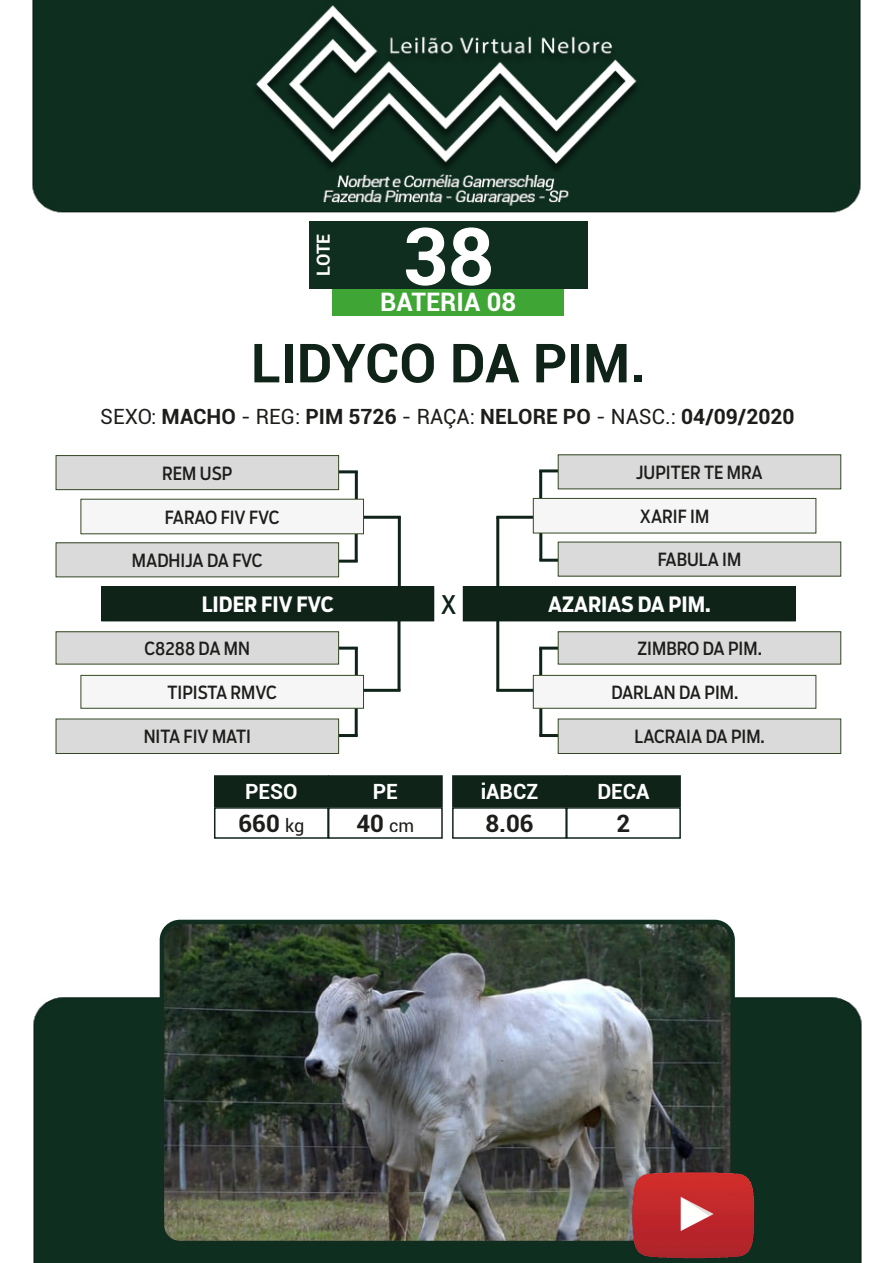
<style>
.page{position:relative;width:893px;height:1263px;background:#fff}
.page>*{position:absolute;margin:0;border:0;box-sizing:border-box;transform-origin:0 0}
.t1{font:700 79.5px "Roboto";color:#fff}
.t2{font:700 54px "Roboto";color:#0f2319}
.t3{font:700 25.5px "Roboto";color:#fff}
.t4{font:25.5px "Boomer Cond";color:#0f2319}
.t5{font:700 24px "Roboto";color:#1d1d1b}
.t6{font:700 21px "Roboto";color:#1d1d1b}
.t7{font:700 21px "Boomer Cond";color:#fff}
.t8{font:700 21px "Roboto";color:#fff}
.t9{font:18px "Boomer Cond";color:#1d1d1b}
.t10{font:700 18px "Roboto";color:#fff}
.s1{font-weight:400}
.s2{font-weight:400;font-size:18px}
</style>
<div class="page">
<img style="left:32px;top:0;width:830px;height:1263px">
<hr style="left:496px;top:517px;width:3px;height:70px;background:#0f2319">
<hr style="left:496px;top:516px;width:37px;height:3px;background:#0f2319">
<hr style="left:398px;top:517px;width:3px;height:70px;background:#0f2319">
<hr style="left:364px;top:516px;width:37px;height:3px;background:#0f2319">
<hr style="left:355px;top:648px;width:3px;height:27px;background:#0f2319">
<hr style="left:339px;top:647px;width:19px;height:3px;background:#0f2319">
<hr style="left:355px;top:708px;width:3px;height:28px;background:#0f2319">
<hr style="left:338px;top:734px;width:20px;height:3px;background:#0f2319">
<hr style="left:539px;top:648px;width:3px;height:27px;background:#0f2319">
<hr style="left:539px;top:647px;width:19px;height:3px;background:#0f2319">
<hr style="left:539px;top:708px;width:3px;height:28px;background:#0f2319">
<hr style="left:539px;top:734px;width:20px;height:3px;background:#0f2319">
<hr style="left:539px;top:471px;width:3px;height:27px;background:#0f2319">
<hr style="left:539px;top:469px;width:19px;height:3px;background:#0f2319">
<hr style="left:539px;top:533px;width:3px;height:27px;background:#0f2319">
<hr style="left:539px;top:559px;width:20px;height:3px;background:#0f2319">
<hr style="left:355px;top:534px;width:3px;height:27px;background:#0f2319">
<hr style="left:338px;top:560px;width:20px;height:3px;background:#0f2319">
<hr style="left:355px;top:472px;width:3px;height:27px;background:#0f2319">
<hr style="left:339px;top:470px;width:19px;height:3px;background:#0f2319">
<hr style="left:512px;top:567px;width:283px;height:1px;background:#fff">
<div style="left:558px;top:542px;width:283px;height:34px;background:#dadada"></div>
<div style="left:56px;top:543px;width:283px;height:34px;background:#dadada"></div>
<div style="left:56px;top:542px;width:283px;height:35px;border:1px solid #334823"></div>
<div style="left:56px;top:719px;width:283px;height:34px;background:#dadada"></div>
<div style="left:56px;top:719px;width:283px;height:35px;border:1px solid #334823"></div>
<div style="left:558px;top:719px;width:283px;height:34px;background:#dadada"></div>
<div style="left:558px;top:719px;width:283px;height:35px;border:1px solid #334823"></div>
<div style="left:533px;top:498px;width:283px;height:35px;background:#f6f6f6"></div>
<div style="left:533px;top:498px;width:283px;height:35px;border:1px solid #334823"></div>
<div style="left:81px;top:499px;width:282px;height:35px;background:#f6f6f6"></div>
<div style="left:81px;top:675px;width:282px;height:33px;background:#f6f6f6"></div>
<div style="left:81px;top:675px;width:283px;height:34px;border:1px solid #334823"></div>
<div style="left:533px;top:675px;width:283px;height:33px;background:#f6f6f6"></div>
<div style="left:533px;top:675px;width:283px;height:34px;border:1px solid #334823"></div>
<div style="left:558px;top:455px;width:283px;height:34px;background:#dadada"></div>
<div style="left:558px;top:454px;width:283px;height:35px;border:1px solid #334823"></div>
<div style="left:56px;top:456px;width:283px;height:34px;background:#dadada"></div>
<div style="left:56px;top:455px;width:283px;height:35px;border:1px solid #334823"></div>
<div style="left:56px;top:632px;width:283px;height:32px;background:#dadada"></div>
<div style="left:56px;top:631px;width:283px;height:33px;border:1px solid #334823"></div>
<div style="left:558px;top:632px;width:283px;height:32px;background:#dadada"></div>
<div style="left:558px;top:631px;width:283px;height:33px;border:1px solid #334823"></div>
<div style="left:434px;top:587px;width:28px;height:34px;background:#fff"></div>
<div style="left:102px;top:587px;width:332px;height:34px;background:#0f2319"></div>
<div style="left:101px;top:586px;width:333px;height:35px;border:1px solid #0e2318"></div>
<div style="left:463px;top:587px;width:332px;height:34px;background:#0f2319"></div>
<div style="left:463px;top:586px;width:333px;height:35px;border:1px solid #0e2318"></div>
<hr style="left:397px;top:620px;width:3px;height:70px;background:#0f2319">
<hr style="left:363px;top:689px;width:37px;height:3px;background:#0f2319">
<hr style="left:496px;top:620px;width:3px;height:70px;background:#0f2319">
<hr style="left:496px;top:689px;width:37px;height:3px;background:#0f2319">
<div style="left:332px;top:287px;width:232px;height:29px;background:#3fa535"></div>
<div style="left:309px;top:221px;width:278px;height:68px;background:#0f2e1f"></div>
<img style="left:162px;top:922px;width:571px;height:321px">
<div style="left:160px;top:920px;width:575px;height:325px;border:4px solid #112d1f;border-radius:18px"></div>
<img style="left:631px;top:1170px;width:126px;height:90px">
<div style="left:215px;top:776px;width:113px;height:30px;background:#0f2319"></div>
<div style="left:214px;top:775px;width:115px;height:32px;border:2px solid #10231a"></div>
<div style="left:214px;top:807px;width:115px;height:32px;border:2px solid #10231a"></div>
<div style="left:329px;top:776px;width:113px;height:30px;background:#0f2319"></div>
<div style="left:328px;top:775px;width:115px;height:32px;border:2px solid #10231a"></div>
<div style="left:328px;top:807px;width:115px;height:32px;border:2px solid #10231a"></div>
<div style="left:453px;top:776px;width:113px;height:30px;background:#0f2319"></div>
<div style="left:452px;top:775px;width:115px;height:32px;border:2px solid #10231a"></div>
<div style="left:452px;top:807px;width:115px;height:32px;border:2px solid #10231a"></div>
<div style="left:567px;top:776px;width:113px;height:30px;background:#0f2319"></div>
<div style="left:566px;top:775px;width:115px;height:32px;border:2px solid #10231a"></div>
<div style="left:566px;top:807px;width:115px;height:32px;border:2px solid #10231a"></div>
<p class="t10" style="left:311px;top:276px;width:44px;rotate:-90deg">LOTE</p>
<p class="t1" style="left:402px;top:200px;width:93px">38</p>
<p class="t3" style="left:380px;top:284px;width:137px">BATERIA 08</p>
<p class="t2" style="left:251px;top:325px;width:396px">LIDYCO DA PIM.</p>
<p class="t6" style="left:100px;top:402px;width:696px"><span class="s1">SEXO:</span> MACHO <span class="s1">- REG:</span> PIM 5726 <span class="s1">- RAÇA:</span> NELORE PO <span class="s1">- NASC.:</span> 04/09/2020</p>
<p class="t9" style="left:162px;top:463px;width:72px">REM USP</p>
<p class="t9" style="left:636px;top:462px;width:128px">JUPITER TE MRA</p>
<p class="t9" style="left:165px;top:506px;width:116px">FARAO FIV FVC</p>
<p class="t9" style="left:640px;top:506px;width:71px">XARIF IM</p>
<p class="t9" style="left:132px;top:550px;width:132px">MADHIJA DA FVC</p>
<p class="t9" style="left:658px;top:549px;width:85px">FABULA IM</p>
<p class="t7" style="left:202px;top:592px;width:133px">LIDER FIV FVC</p>
<p class="t4" style="left:441px;top:590px;width:17px">X</p>
<p class="t7" style="left:548px;top:592px;width:164px">AZARIAS DA PIM.</p>
<p class="t9" style="left:145px;top:638px;width:107px">C8288 DA MN</p>
<p class="t9" style="left:637px;top:638px;width:126px">ZIMBRO DA PIM.</p>
<p class="t9" style="left:168px;top:682px;width:111px">TIPISTA RMVC</p>
<p class="t9" style="left:611px;top:682px;width:128px">DARLAN DA PIM.</p>
<p class="t9" style="left:144px;top:726px;width:109px">NITA FIV MATI</p>
<p class="t9" style="left:635px;top:726px;width:132px">LACRAIA DA PIM.</p>
<p class="t8" style="left:245px;top:777px;width:54px">PESO</p>
<p class="t5" style="left:238px;top:806px;width:67px">660 <span class="s2">kg</span></p>
<p class="t8" style="left:373px;top:777px;width:27px">PE</p>
<p class="t5" style="left:356px;top:806px;width:59px">40 <span class="s2">cm</span></p>
<p class="t8" style="left:481px;top:777px;width:59px">iABCZ</p>
<p class="t5" style="left:485px;top:806px;width:50px">8.06</p>
<p class="t8" style="left:597px;top:777px;width:54px">DECA</p>
<p class="t5" style="left:617px;top:806px;width:15px">2</p>
</div>
